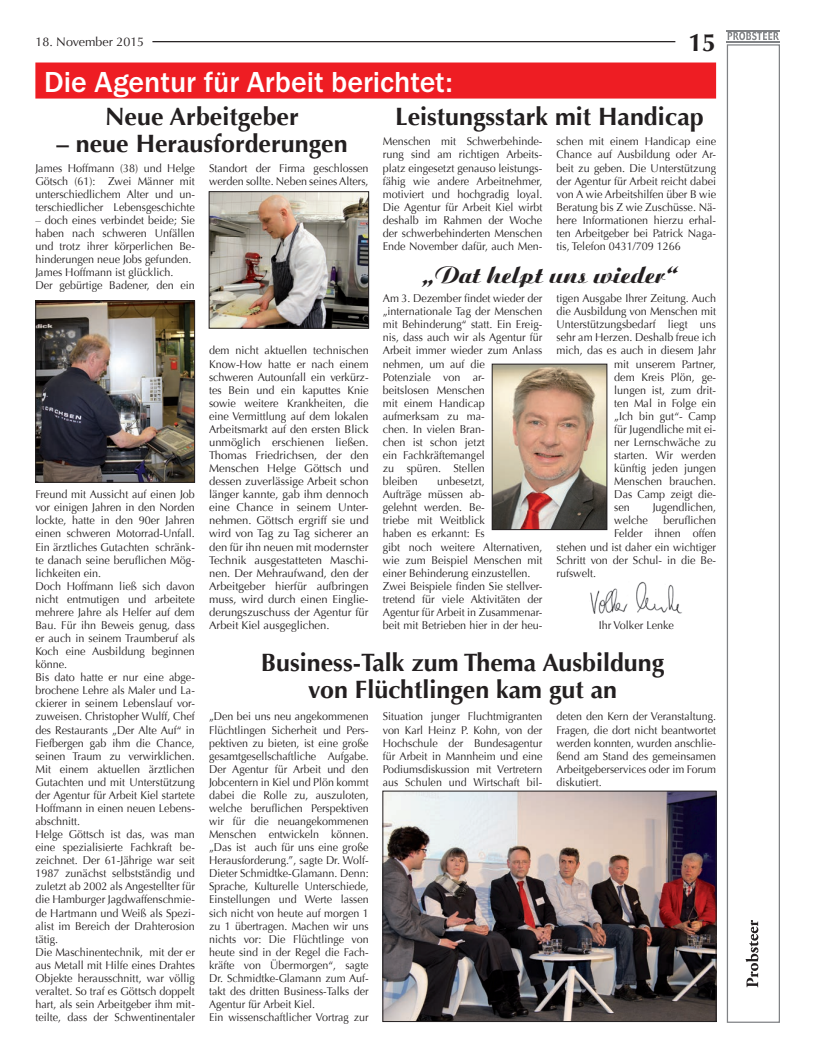
<style>
.page{position:relative;width:819px;height:1053px;background:#fff}
.page>*{position:absolute;margin:0;border:0;box-sizing:border-box;transform-origin:0 0}
.t1{font:500 30px "Franklin Gothic Itc T";color:#fff}
.t2{font:700 25px/27.5px "Optima";color:#231f20;text-align:center}
.t3{font:800 25px "Aritus D";color:#231f20}
.t4{font:12.5px "Optima";color:#231f20}
.t5{font:11.25px/13px "Optima";color:#231f20;scale:.96 1}
.t6{font:11.25px/13px "Optima";color:#231f20;text-align:justify;scale:.95 1}
</style>
<div class="page">
<div style="left:36px;top:63px;width:679px;height:35px;background:#ee1d23"></div>
<div style="left:35px;top:62px;width:681px;height:36px;border:1px solid #ee1d23"></div>
<img style="left:494px;top:366px;width:111px;height:162px">
<div style="left:492px;top:364px;width:115px;height:166px;border:1px solid #231f20"></div>
<img style="left:384px;top:792px;width:330px;height:227px">
<div style="left:382px;top:790px;width:334px;height:231px;border:1px solid #231f20"></div>
<img style="left:211px;top:193px;width:156px;height:133px">
<div style="left:209px;top:191px;width:160px;height:137px;border:1px solid #231f20"></div>
<img style="left:37px;top:302px;width:156px;height:178px">
<div style="left:35px;top:300px;width:160px;height:182px;border:1px solid #231f20"></div>
<img style="left:590px;top:581px;width:92px;height:32px">
<div style="left:726px;top:44px;width:54px;height:978px;border:1px solid #808285"></div>
<svg style="left:745px;top:920px;width:13px;height:67px"></svg>
<svg style="left:727px;top:32px;width:52px;height:8px"></svg>
<hr style="left:726px;top:30px;width:54px;height:1px;background:#808285">
<hr style="left:726px;top:41px;width:54px;height:1px;background:#808285">
<hr style="left:152px;top:41px;width:523px;height:1px;background:#231f20">
<p class="t4" style="left:35px;top:35px;width:110px">18. November 2015</p>
<p class="t2" style="left:688px;top:29px;width:29px">15</p>
<p class="t1" style="left:44px;top:65px;width:410px">Die Agentur für Arbeit berichtet:</p>
<p class="t2" style="left:105px;top:103px;width:195px">Neue Arbeitgeber</p>
<p class="t2" style="left:56px;top:130px;width:293px">– neue Herausforderungen</p>
<p class="t5" style="left:35px;top:161px;width:168px;text-align:justify">James Hoffmann (38) und Helge Götsch (61): Zwei Männer mit unterschiedlichem Alter und un&shy;terschiedlicher Lebensgeschichte</p>
<p class="t5" style="left:35px;top:213px;width:168px">– doch eines verbindet beide; Sie haben nach schweren Unfällen und trotz ihrer körperlichen Be&shy;hinderungen neue Jobs gefunden.<br>James Hoffmann ist glücklich.<br>Der gebürtige Badener, den ein</p>
<p class="t2" style="left:395px;top:103px;width:310px">Leistungsstark mit Handicap</p>
<p class="t5" style="left:383px;top:135px;width:168px;text-align:justify">Menschen mit Schwerbehinde&shy;rung sind am richtigen Arbeits&shy;platz eingesetzt genauso leistungs&shy;fähig wie andere Arbeitnehmer, motiviert und hochgradig loyal.<br>Die Agentur für Arbeit Kiel wirbt deshalb im Rahmen der Woche der schwerbehinderten Menschen Ende November dafür, auch Men-</p>
<p class="t5" style="left:556px;top:135px;width:168px;text-align:justify">schen mit einem Handicap eine Chance auf Ausbildung oder Ar&shy;beit zu geben. Die Unterstützung der Agentur für Arbeit reicht dabei von A wie Arbeitshilfen über B wie Beratung bis Z wie Zuschüsse. Nä&shy;here Informationen hierzu erhal&shy;ten Arbeitgeber bei Patrick Naga&shy;tis, Telefon 0431/709 1266</p>
<p class="t5" style="left:209px;top:161px;width:168px">Standort der Firma geschlossen werden sollte. Neben seines Alters,</p>
<p class="t3" style="left:422px;top:259px;width:257px">„Dat helpt uns wieder“</p>
<p class="t5" style="left:556px;top:292px;width:168px">tigen Ausgabe Ihrer Zeitung. Auch</p>
<p class="t5" style="left:556px;top:305px;width:168px">die Ausbildung von Menschen mit</p>
<p class="t5" style="left:556px;top:318px;width:168px">Unterstützungsbedarf liegt uns</p>
<p class="t5" style="left:556px;top:331px;width:168px">sehr am Herzen. Deshalb freue ich</p>
<p class="t5" style="left:556px;top:344px;width:168px">mich, das es auch in diesem Jahr</p>
<p class="t5" style="left:614px;top:357px;width:107px">mit unserem Partner,</p>
<p class="t5" style="left:614px;top:370px;width:107px">dem Kreis Plön, ge-</p>
<p class="t5" style="left:614px;top:383px;width:107px">lungen ist, zum drit-</p>
<p class="t5" style="left:614px;top:396px;width:107px">ten Mal in Folge ein</p>
<p class="t5" style="left:614px;top:409px;width:107px">„Ich bin gut“- Camp</p>
<p class="t5" style="left:614px;top:422px;width:107px">für Jugendliche mit ei-</p>
<p class="t5" style="left:614px;top:436px;width:107px">ner Lernschwäche zu</p>
<p class="t5" style="left:614px;top:449px;width:107px">starten. Wir werden</p>
<p class="t5" style="left:614px;top:462px;width:107px">künftig jeden jungen</p>
<p class="t5" style="left:614px;top:475px;width:107px">Menschen brauchen.</p>
<p class="t5" style="left:614px;top:488px;width:107px">Das Camp zeigt die-</p>
<p class="t5" style="left:614px;top:501px;width:18px">sen</p>
<p class="t5" style="left:652px;top:501px;width:67px">Jugendlichen,</p>
<p class="t5" style="left:614px;top:514px;width:36px">welche</p>
<p class="t5" style="left:663px;top:514px;width:56px">beruflichen</p>
<p class="t5" style="left:614px;top:527px;width:107px">Felder ihnen offen</p>
<p class="t5" style="left:556px;top:540px;width:168px">stehen und ist daher ein wichtiger</p>
<p class="t5" style="left:556px;top:553px;width:168px">Schritt von der Schul- in die Be-</p>
<p class="t5" style="left:556px;top:566px;width:43px">rufswelt.</p>
<p class="t5" style="left:383px;top:292px;width:168px">Am 3. Dezember findet wieder der „internationale Tag der Menschen mit Behinderung“ statt. Ein Ereig&shy;nis, dass auch wir als Agentur für<br>Arbeit immer wieder zum Anlass nehmen, um auf die<br>Potenziale von ar-<br>beitslosen Menschen<br>mit einem Handicap aufmerksam zu ma-<br>chen. In vielen Bran-<br>chen ist schon jetzt<br>ein Fachkräftemangel<br>zu spüren. Stellen<br>bleiben</p>
<p class="t5" style="left:209px;top:344px;width:168px;text-align:justify">dem nicht aktuellen technischen Know-How hatte er nach einem schweren Autounfall ein verkürz&shy;tes Bein und ein kaputtes Knie sowie weitere Krankheiten, die eine Vermittlung auf dem lokalen Arbeitsmarkt auf den ersten Blick unmöglich erschienen ließen.<br>Thomas Friedrichsen, der den Menschen Helge Göttsch und dessen zuverlässige Arbeit schon länger kannte, gab ihm dennoch eine Chance in seinem Unter&shy;nehmen. Göttsch ergriff sie und wird von Tag zu Tag sicherer an den für ihn neuen mit modernster Technik ausgestatteten Maschi&shy;nen. Der Mehraufwand, den der Arbeitgeber hierfür aufbringen muss, wird durch einen Einglie&shy;derungszuschuss der Agentur für Arbeit Kiel ausgeglichen.</p>
<p class="t5" style="left:383px;top:475px;width:168px;text-indent:54px">unbesetzt,<br>Aufträge müssen ab-<br>gelehnt werden. Be-<br>triebe mit Weitblick<br>haben es erkannt: Es<br>gibt noch weitere Alternativen, wie zum Beispiel Menschen mit einer Behinderung einzustellen.<br>Zwei Beispiele finden Sie stellver&shy;tretend für viele Aktivitäten der<br>Agentur für Arbeit in Zusammenar&shy;beit mit Betrieben hier in der heu-</p>
<p class="t5" style="left:35px;top:488px;width:168px">Freund mit Aussicht auf einen Job vor einigen Jahren in den Norden lockte, hatte in den 90er Jahren einen schweren Motorrad-Unfall.<br>Ein ärztliches Gutachten schränk&shy;te danach seine beruflichen Mög&shy;lichkeiten ein.<br>Doch Hoffmann ließ sich davon nicht entmutigen und arbeitete mehrere Jahre als Helfer auf dem<br>Bau. Für ihn Beweis genug, dass er auch in seinem Traumberuf als<br>Koch eine Ausbildung beginnen könne.<br>Bis dato hatte er nur eine abge&shy;brochene Lehre als Maler und La&shy;ckierer in seinem Lebenslauf vor&shy;zuweisen. Christopher Wulff, Chef des Restaurants „Der Alte Auf“ in<br>Fiefbergen gab ihm die Chance, seinen Traum zu verwirklichen.<br>Mit einem aktuellen ärztlichen<br>Gutachten und mit Unterstützung der Agentur für Arbeit Kiel startete<br>Hoffmann in einen neuen Lebens&shy;abschnitt.<br>Helge Göttsch ist das, was man eine spezialisierte Fachkraft be&shy;zeichnet. Der 61-Jährige war seit<br>1987 zunächst selbstständig und zuletzt ab 2002 als Angestellter für die Hamburger Jagdwaffenschmie&shy;de Hartmann und Weiß als Spezi&shy;alist im Bereich der Drahterosion tätig.<br>Die Maschinentechnik, mit der er aus Metall mit Hilfe eines Drahtes<br>Objekte herausschnitt, war völlig veraltet. So traf es Göttsch doppelt hart, als sein Arbeitgeber ihm mit&shy;teilte, dass der Schwentinentaler</p>
<p class="t5" style="left:598px;top:618px;width:80px">Ihr Volker Lenke</p>
<p class="t2" style="left:261px;top:648px;width:405px">Business-Talk zum Thema Ausbildung von Flüchtlingen kam gut an</p>
<p class="t6" style="left:209px;top:710px;width:169px;text-align:left">„Den bei uns neu angekommenen<br>Flüchtlingen Sicherheit und Pers&shy;pektiven zu bieten, ist eine große gesamtgesellschaftliche Aufgabe.<br>Der Agentur für Arbeit und den<br>Jobcentern in Kiel und Plön kommt dabei die Rolle zu, auszuloten, welche beruflichen Perspektiven wir für die neuangekommenen<br>Menschen entwickeln können. „Das ist auch für uns eine große<br>Herausforderung.”, sagte Dr. Wolf-<br>Dieter Schmidtke-Glamann. Denn:<br>Sprache, Kulturelle Unterschiede,<br>Einstellungen und Werte lassen sich nicht von heute auf morgen 1 zu 1 übertragen. Machen wir uns nichts vor: Die Flüchtlinge von heute sind in der Regel die Fach&shy;kräfte von Übermorgen“, sagte<br>Dr. Schmidtke-Glamann zum Auf&shy;takt des dritten Business-Talks der<br>Agentur für Arbeit Kiel.<br>Ein wissenschaftlicher Vortrag zur</p>
<p class="t6" style="left:383px;top:710px;width:169px">Situation junger Fluchtmigranten von Karl Heinz P. Kohn, von der Hochschule der Bundesagentur für Arbeit in Mannheim und eine Podiumsdiskussion mit Vertretern aus Schulen und Wirtschaft bil-</p>
<p class="t6" style="left:556px;top:710px;width:169px">deten den Kern der Veranstaltung.<br>Fragen, die dort nicht beantwortet werden konnten, wurden anschlie&shy;ßend am Stand des gemeinsamen Arbeitgeberservices oder im Forum diskutiert.</p>
</div>
